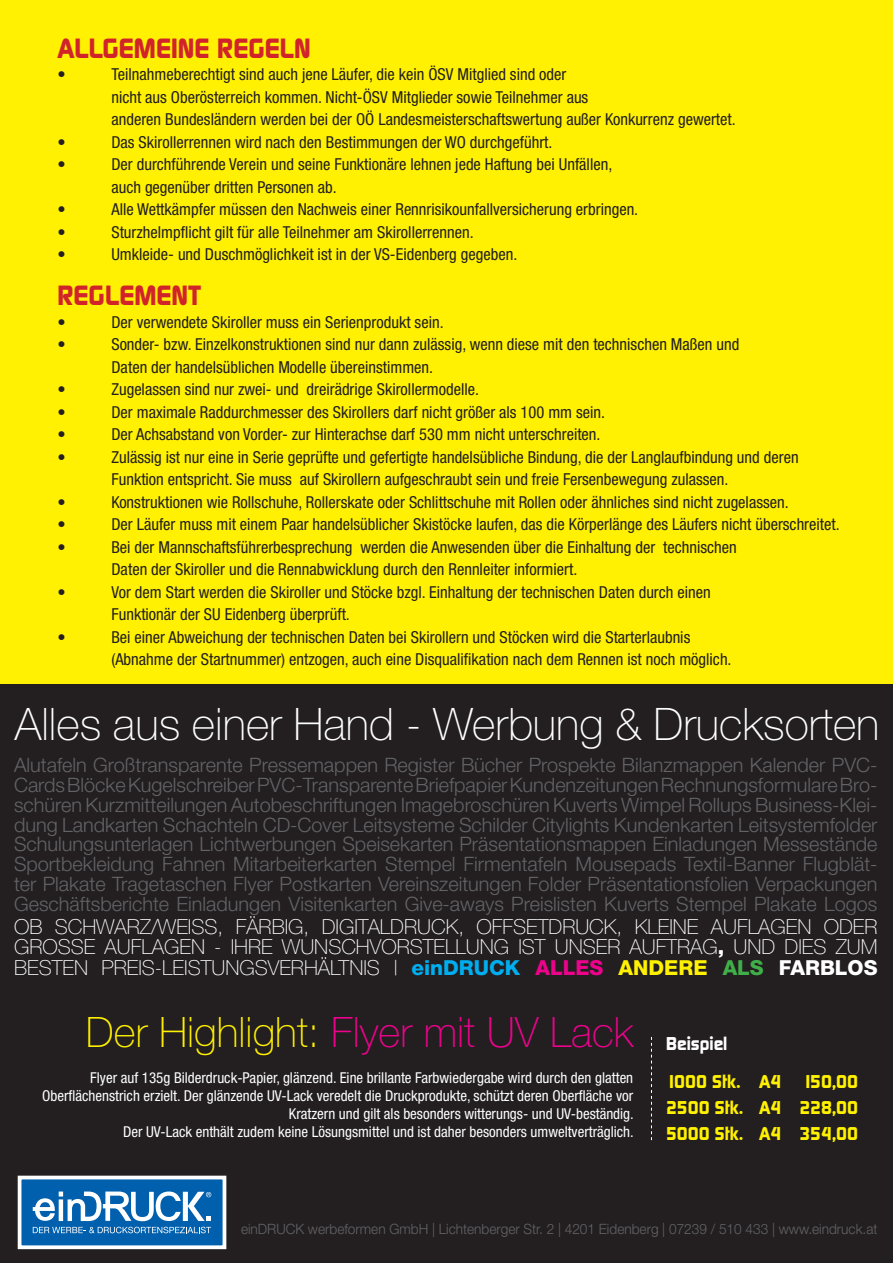
<style>
.page{position:relative;width:893px;height:1263px;background:#fff}
.page>*{position:absolute;margin:0;border:0;box-sizing:border-box;transform-origin:0 0}
.t1{font:100 44.85px "Helvetica Neue";color:#fff}
.t2{font:100 42px "Helvetica Neue";color:#ed028c}
.t3{font:700 27px "Digital";color:#d1232a}
.t4{font:100 20.7px/20.7px "Helvetica Neue";color:#fff;text-align:justify}
.t5{font:300 19.8px/19.8px "Helvetica Neue";color:#636366;text-align:justify}
.t6{font:700 18px "Digital";color:#fff101}
.t7{font:700 18px "Digital";color:#fff}
.t8{font:condensed 16.5px "Helvetica Neue";color:#231f20}
.t9{font:condensed 15px "Helvetica Neue";color:#fff}
.t10{font:300 14.25px "Helvetica Neue";color:#636366;scale:.96 1}
.s1{font-weight:800}
.s2{font-weight:800;color:#00aeef}
.s3{font-weight:800;color:#ed028c}
.s4{font-weight:800;color:#fff101}
.s5{font-weight:800;color:#40ae49}
.s6{color:#fff101}
</style>
<div class="page">
<div style="left:0;top:0;width:893px;height:736px;background:#fff101"></div>
<div style="left:0;top:685px;width:893px;height:578px;background:#231f20"></div>
<div style="left:18px;top:1176px;width:208px;height:73px;background:#0160ae;border:4px solid #fff"></div>
<svg style="left:33px;top:1191px;width:178px;height:30px"></svg>
<svg style="left:33px;top:1227px;width:178px;height:6px"></svg>
<svg style="left:651px;top:1037px;width:1px;height:103px"></svg>
<p class="t3" style="left:57px;top:32px;width:255px">ALLGEMEINE REGELN</p>
<p class="t8" style="left:57px;top:65px;width:10px">•</p>
<p class="t8" style="left:111px;top:65px;width:457px">Teilnahmeberechtigt sind auch jene Läufer, die kein ÖSV Mitglied sind oder</p>
<p class="t8" style="left:111px;top:87px;width:478px">nicht aus Oberösterreich kommen. Nicht-ÖSV Mitglieder sowie Teilnehmer aus</p>
<p class="t8" style="left:111px;top:110px;width:626px">anderen Bundesländern werden bei der OÖ Landesmeisterschaftswertung außer Konkurrenz gewertet.</p>
<p class="t8" style="left:57px;top:132px;width:10px">•</p>
<p class="t8" style="left:111px;top:132px;width:442px">Das Skirollerrennen wird nach den Bestimmungen der WO durchgeführt.</p>
<p class="t8" style="left:57px;top:155px;width:10px">•</p>
<p class="t8" style="left:111px;top:155px;width:502px">Der durchführende Verein und seine Funktionäre lehnen jede Haftung bei Unfällen,</p>
<p class="t8" style="left:111px;top:177px;width:227px">auch gegenüber dritten Personen ab.</p>
<p class="t8" style="left:57px;top:200px;width:10px">•</p>
<p class="t8" style="left:111px;top:200px;width:528px">Alle Wettkämpfer müssen den Nachweis einer Rennrisikounfallversicherung erbringen.</p>
<p class="t8" style="left:57px;top:222px;width:10px">•</p>
<p class="t8" style="left:111px;top:222px;width:364px">Sturzhelmpflicht gilt für alle Teilnehmer am Skirollerrennen.</p>
<p class="t8" style="left:57px;top:245px;width:10px">•</p>
<p class="t8" style="left:111px;top:245px;width:407px">Umkleide- und Duschmöglichkeit ist in der VS-Eidenberg gegeben.</p>
<p class="t3" style="left:57px;top:280px;width:145px">REGLEMENT</p>
<p class="t8" style="left:57px;top:312px;width:10px">•</p>
<p class="t8" style="left:111px;top:312px;width:334px">Der verwendete Skiroller muss ein Serienprodukt sein.</p>
<p class="t8" style="left:57px;top:335px;width:10px">•</p>
<p class="t8" style="left:111px;top:335px;width:629px">Sonder- bzw. Einzelkonstruktionen sind nur dann zulässig, wenn diese mit den technischen Maßen und</p>
<p class="t8" style="left:111px;top:357px;width:323px">Daten der handelsüblichen Modelle übereinstimmen.</p>
<p class="t8" style="left:57px;top:380px;width:10px">•</p>
<p class="t8" style="left:111px;top:380px;width:369px">Zugelassen sind nur zwei- und dreirädrige Skirollermodelle.</p>
<p class="t8" style="left:57px;top:402px;width:10px">•</p>
<p class="t8" style="left:111px;top:402px;width:495px">Der maximale Raddurchmesser des Skirollers darf nicht größer als 100 mm sein.</p>
<p class="t8" style="left:57px;top:425px;width:10px">•</p>
<p class="t8" style="left:111px;top:425px;width:491px">Der Achsabstand von Vorder- zur Hinterachse darf 530 mm nicht unterschreiten.</p>
<p class="t8" style="left:57px;top:447px;width:10px">•</p>
<p class="t8" style="left:111px;top:447px;width:689px">Zulässig ist nur eine in Serie geprüfte und gefertigte handelsübliche Bindung, die der Langlaufbindung und deren</p>
<p class="t8" style="left:111px;top:470px;width:619px">Funktion entspricht. Sie muss auf Skirollern aufgeschraubt sein und freie Fersenbewegung zulassen.</p>
<p class="t8" style="left:57px;top:492px;width:10px">•</p>
<p class="t8" style="left:111px;top:492px;width:679px">Konstruktionen wie Rollschuhe, Rollerskate oder Schlittschuhe mit Rollen oder ähnliches sind nicht zugelassen.</p>
<p class="t8" style="left:57px;top:515px;width:10px">•</p>
<p class="t8" style="left:111px;top:515px;width:730px">Der Läufer muss mit einem Paar handelsüblicher Skistöcke laufen, das die Körperlänge des Läufers nicht überschreitet.</p>
<p class="t8" style="left:57px;top:537px;width:10px">•</p>
<p class="t8" style="left:111px;top:537px;width:627px">Bei der Mannschaftsführerbesprechung werden die Anwesenden über die Einhaltung der technischen</p>
<p class="t8" style="left:111px;top:560px;width:467px">Daten der Skiroller und die Rennabwicklung durch den Rennleiter informiert.</p>
<p class="t8" style="left:57px;top:582px;width:10px">•</p>
<p class="t8" style="left:111px;top:582px;width:601px">Vor dem Start werden die Skiroller und Stöcke bzgl. Einhaltung der technischen Daten durch einen</p>
<p class="t8" style="left:111px;top:605px;width:240px">Funktionär der SU Eidenberg überprüft.</p>
<p class="t8" style="left:57px;top:627px;width:10px">•</p>
<p class="t8" style="left:111px;top:627px;width:580px">Bei einer Abweichung der technischen Daten bei Skirollern und Stöcken wird die Starterlaubnis</p>
<p class="t8" style="left:111px;top:650px;width:622px">(Abnahme der Startnummer) entzogen, auch eine Disqualifikation nach dem Rennen ist noch möglich.</p>
<p class="t1" style="left:15px;top:699px;width:866px">Alles aus einer Hand - Werbung &amp; Drucksorten</p>
<p class="t5" style="left:14px;top:755px;width:865px">Alutafeln Großtransparente Pressemappen Register Bücher Prospekte Bilanzmappen Kalender PVC-Cards Blöcke Kugelschreiber PVC-Transparente Briefpapier Kundenzeitungen Rechnungsformulare Bro&shy;schüren Kurzmitteilungen Autobeschriftungen Imagebroschüren Kuverts Wimpel Rollups Business-Klei&shy;dung Landkarten Schachteln CD-Cover Leitsysteme Schilder Citylights Kundenkarten Leitsystemfolder Schulungsunterlagen Lichtwerbungen Speisekarten Präsentationsmappen Einladungen Messestände Sportbekleidung Fahnen Mitarbeiterkarten Stempel Firmentafeln Mousepads Textil-Banner Flugblät&shy;ter Plakate Tragetaschen Flyer Postkarten Vereinszeitungen Folder Präsentationsfolien Verpackungen Geschäftsberichte Einladungen Visitenkarten Give-aways Preislisten Kuverts Stempel Plakate Logos</p>
<p class="t4" style="left:14px;top:916px;width:865px">OB SCHWARZ/WEISS, FÄRBIG, DIGITALDRUCK, OFFSETDRUCK, KLEINE AUFLAGEN ODER GROSSE AUFLAGEN - IHRE WUNSCHVORSTELLUNG IST UNSER AUFTRAG<span class="s1">,</span> UND DIES ZUM BESTEN PREIS-LEISTUNGSVERHÄLTNIS | <span class="s2">einDRUCK</span> <span class="s3">ALLES</span> <span class="s4">ANDERE</span> <span class="s5">ALS</span> <span class="s1">FARBLOS</span></p>
<p class="t2" style="left:86px;top:1007px;width:549px"><span class="s6">Der Highlight:</span> Flyer mit UV Lack</p>
<p class="t9" style="left:90px;top:1068px;width:544px">Flyer auf 135g Bilderdruck-Papier, glänzend. Eine brillante Farbwiedergabe wird durch den glatten</p>
<p class="t9" style="left:42px;top:1086px;width:593px">Oberflächenstrich erzielt. Der glänzende UV-Lack veredelt die Druckprodukte, schützt deren Oberfläche vor</p>
<p class="t9" style="left:289px;top:1104px;width:346px">Kratzern und gilt als besonders witterungs- und UV-beständig.</p>
<p class="t9" style="left:123px;top:1122px;width:512px">Der UV-Lack enthält zudem keine Lösungsmittel und ist daher besonders umweltverträglich.</p>
<p class="t7" style="left:666px;top:1033px;width:63px">Beispiel</p>
<p class="t6" style="left:666px;top:1071px;width:194px">1000 Stk. A4 150,00</p>
<p class="t6" style="left:666px;top:1097px;width:194px">2500 Stk. A4 228,00</p>
<p class="t6" style="left:666px;top:1123px;width:194px">5000 Stk. A4 354,00</p>
<p class="t10" style="left:241px;top:1220px;width:664px">einDRUCK werbeformen GmbH | Lichtenberger Str. 2 | 4201 Eidenberg | 07239 / 510 433 | www.eindruck.at</p>
</div>
